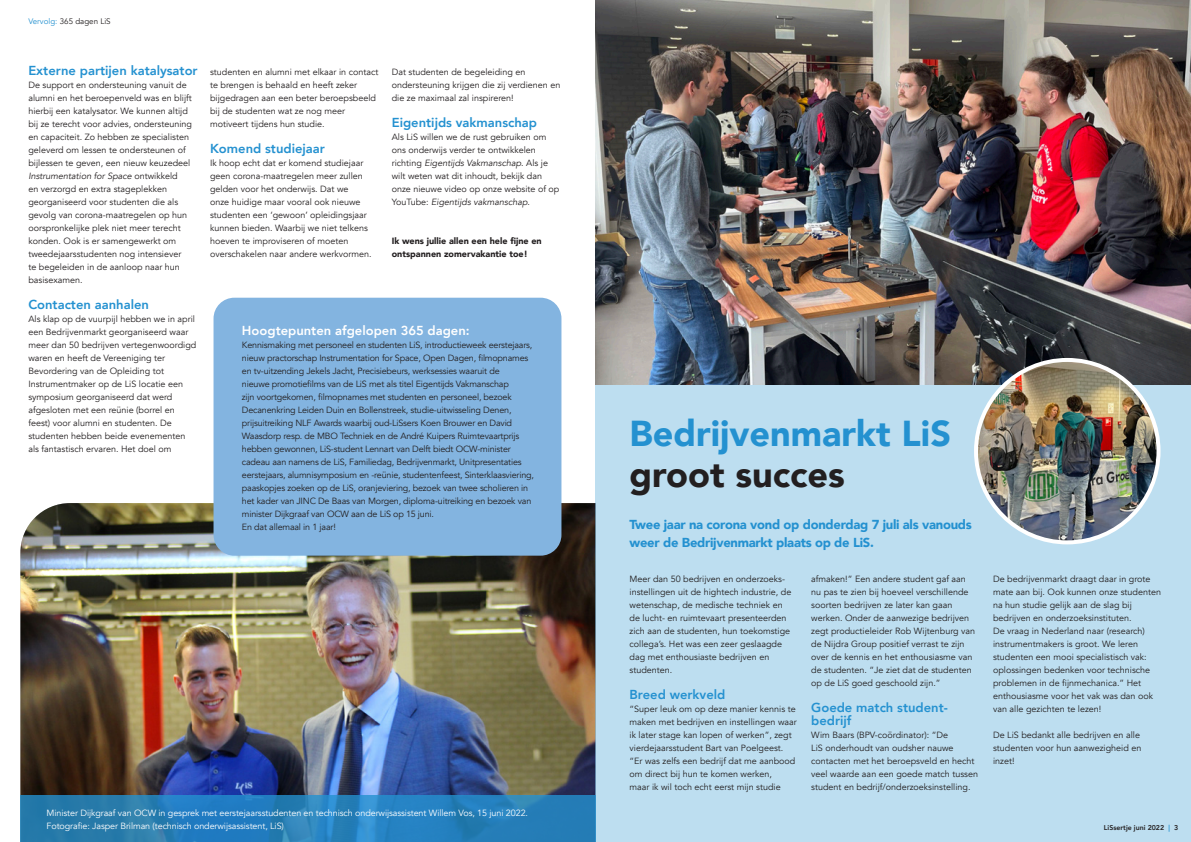
<style>
.page{position:relative;width:1191px;height:842px;background:#fff}
.page>*{position:absolute;margin:0;border:0;box-sizing:border-box;transform-origin:0 0}
.t1{font:900 36px "Avenir";color:#2491d0}
.t2{font:900 36px "Avenir";color:#231f20}
.t3{font:800 13px/13px "Avenir";color:#2491d0}
.t4{font:900 13px/17.6px "Avenir";letter-spacing:-.02em;color:#2491d0}
.t5{font:800 13px "Avenir";color:#fff}
.t6{font:9px/13px "Avenir";color:#231f20}
.t7{font:9px/13px "Avenir";letter-spacing:-.02em;color:#231f20}
.t8{font:9px/13px "Avenir";letter-spacing:-.01em;color:#fff}
.t9{font:900 9px/13px "Avenir";color:#231f20}
.t10{font:8px "Avenir";color:#231f20}
.t11{font:800 7px "Avenir";color:#231f20}
.s1{color:#2491d0}
.s2{font-style:italic}
</style>
<div class="page">
<img style="left:20px;top:503px;width:575px;height:293px">
<div style="left:213px;top:298px;width:348px;height:258px;background:#83b4e0;border-radius:21px"></div>
<div style="left:595px;top:0;width:596px;height:842px;background:#bddef0"></div>
<img style="left:595px;top:0;width:596px;height:384px">
<img style="left:976px;top:360px;width:182px;height:182px;border-radius:91px">
<div style="left:974px;top:358px;width:186px;height:186px;border:4px solid #fff;border-radius:50%"></div>
<svg style="left:20px;top:796px;width:575px;height:46px;background:#267eb8"></svg>
<p class="t10" style="left:28px;top:17px;width:84px"><span class="s1">Vervolg:</span> 365 dagen LiS</p>
<h2 class="t3" style="left:28px;top:64px;width:171px">Externe partijen katalysator</h2>
<p class="t6" style="left:28px;top:79px;width:165px">De support en ondersteuning vanuit de alumni en het beroepenveld was en blijft hierbij een katalysator. We kunnen altijd bij ze terecht voor advies, ondersteuning en capaciteit. Zo hebben ze specialisten geleverd om lessen te ondersteunen of bijlessen te geven, een nieuw keuzedeel <span class="s2">Instrumentation for Space</span> ontwikkeld<br>en verzorgd en extra stageplekken georganiseerd voor studenten die als gevolg van corona-maatregelen op hun oorspronkelijke plek niet meer terecht konden. Ook is er samengewerkt om tweedejaarsstudenten nog intensiever<br>te begeleiden in de aanloop naar hun basisexamen.</p>
<h2 class="t3" style="left:28px;top:298px;width:122px">Contacten aanhalen</h2>
<p class="t6" style="left:28px;top:313px;width:169px">Als klap op de vuurpijl hebben we in april een Bedrijvenmarkt georganiseerd waar meer dan 50 bedrijven vertegenwoordigd waren en heeft de Vereeniging ter Bevordering van de Opleiding tot Instrumentmaker op de LiS locatie een symposium georganiseerd dat werd afgesloten met een reünie (borrel en feest) voor alumni en studenten. De studenten hebben beide evenementen als fantastisch ervaren. Het doel om</p>
<p class="t6" style="left:210px;top:66px;width:170px">studenten en alumni met elkaar in contact te brengen is behaald en heeft zeker bijgedragen aan een beter beroepsbeeld bij de studenten wat ze nog meer motiveert tijdens hun studie.</p>
<h2 class="t3" style="left:210px;top:142px;width:116px">Komend studiejaar</h2>
<p class="t6" style="left:210px;top:157px;width:163px">Ik hoop echt dat er komend studiejaar geen corona-maatregelen meer zullen gelden voor het onderwijs. Dat we<br>onze huidige maar vooral ook nieuwe studenten een ‘gewoon’ opleidingsjaar kunnen bieden. Waarbij we niet telkens hoeven te improviseren of moeten overschakelen naar andere werkvormen.</p>
<p class="t6" style="left:392px;top:66px;width:170px">Dat studenten de begeleiding en ondersteuning krijgen die zij verdienen en die ze maximaal zal inspireren!</p>
<h2 class="t3" style="left:392px;top:116px;width:147px">Eigentijds vakmanschap</h2>
<p class="t6" style="left:392px;top:131px;width:169px">Als LiS willen we de rust gebruiken om ons onderwijs verder te ontwikkelen richting <span class="s2">Eigentijds Vakmanschap</span>. Als je wilt weten wat dit inhoudt, bekijk dan onze nieuwe video op onze website of op YouTube: <span class="s2">Eigentijds vakmanschap</span>.</p>
<p class="t9" style="left:392px;top:234px;width:151px">Ik wens jullie allen een hele fijne en ontspannen zomervakantie toe!</p>
<h2 class="t5" style="left:242px;top:320px;width:229px">Hoogtepunten afgelopen 365 dagen:</h2>
<p class="t7" style="left:242px;top:339px;width:293px">Kennismaking met personeel en studenten LiS, introductieweek eerstejaars, nieuw practorschap Instrumentation for Space, Open Dagen, filmopnames en tv-uitzending Jekels Jacht, Precisiebeurs, werksessies waaruit de<br>nieuwe promotiefilms van de LiS met als titel Eigentijds Vakmanschap<br>zijn voortgekomen, filmopnames met studenten en personeel, bezoek Decanenkring Leiden Duin en Bollenstreek, studie-uitwisseling Denen, prijsuitreiking NLF Awards waarbij oud-LiSsers Koen Brouwer en David Waasdorp resp. de MBO Techniek en de André Kuipers Ruimtevaartprijs hebben gewonnen, LiS-student Lennart van Delft biedt OCW-minister cadeau aan namens de LiS, Familiedag, Bedrijvenmarkt, Unitpresentaties eerstejaars, alumnisymposium en -reünie, studentenfeest, Sinterklaasviering, paaskopjes zoeken op de LiS, oranjeviering, bezoek van twee scholieren in het kader van JINC De Baas van Morgen, diploma-uitreiking en bezoek van minister Dijkgraaf van OCW aan de LiS op 15 juni.<br>En dat allemaal in 1 jaar!</p>
<p class="t8" style="left:47px;top:807px;width:483px">Minister Dijkgraaf van OCW in gesprek met eerstejaarsstudenten en technisch onderwijsassistent Willem Vos, 15 juni 2022.<br>Fotografie: Jasper Brilman (technisch onderwijsassistent, LiS)</p>
<h1 class="t1" style="left:629px;top:403px;width:323px">Bedrijvenmarkt LiS</h1>
<h1 class="t2" style="left:629px;top:444px;width:217px">groot succes</h1>
<h2 class="t4" style="left:629px;top:516px;width:344px">Twee jaar na corona vond op donderdag 7 juli als vanouds weer de Bedrijvenmarkt plaats op de LiS.</h2>
<p class="t6" style="left:629px;top:573px;width:163px">Meer dan 50 bedrijven en onderzoeks&shy;instellingen uit de hightech industrie, de wetenschap, de medische techniek en de lucht- en ruimtevaart presenteerden zich aan de studenten, hun toekomstige collega’s. Het was een zeer geslaagde dag met enthousiaste bedrijven en studenten.</p>
<h2 class="t3" style="left:629px;top:688px;width:97px">Breed werkveld</h2>
<p class="t6" style="left:629px;top:703px;width:169px">“Super leuk om op deze manier kennis te maken met bedrijven en instellingen waar ik later stage kan lopen of werken”, zegt vierdejaarsstudent Bart van Poelgeest. “Er was zelfs een bedrijf dat me aanbood om direct bij hun te komen werken,<br>maar ik wil toch echt eerst mijn studie</p>
<p class="t6" style="left:811px;top:573px;width:165px">afmaken!” Een andere student gaf aan nu pas te zien bij hoeveel verschillende soorten bedrijven ze later kan gaan werken. Onder de aanwezige bedrijven zegt productieleider Rob Wijtenburg van de Nijdra Group positief verrast te zijn over de kennis en het enthousiasme van de studenten. “Je ziet dat de studenten op de LiS goed geschoold zijn.”</p>
<h2 class="t3" style="left:811px;top:701px;width:138px">Goede match student&shy;bedrijf</h2>
<p class="t6" style="left:811px;top:729px;width:168px">Wim Baars (BPV-coördinator): “De<br>LiS onderhoudt van oudsher nauwe contacten met het beroepsveld en hecht veel waarde aan een goede match tussen student en bedrijf/onderzoeksinstelling.</p>
<p class="t6" style="left:993px;top:573px;width:170px">De bedrijvenmarkt draagt daar in grote mate aan bij. Ook kunnen onze studenten na hun studie gelijk aan de slag bij bedrijven en onderzoeksinstituten.<br>De vraag in Nederland naar (research) instrumentmakers is groot. We leren studenten een mooi specialistisch vak: oplossingen bedenken voor technische problemen in de fijnmechanica.” Het enthousiasme voor het vak was dan ook van alle gezichten te lezen!</p>
<p class="t6" style="left:993px;top:729px;width:150px">De LiS bedankt alle bedrijven en alle studenten voor hun aanwezigheid en inzet!</p>
<p class="t11" style="left:1104px;top:822px;width:76px">LiSsertje juni 2022 <span class="s1">|</span> 3</p>
</div>
